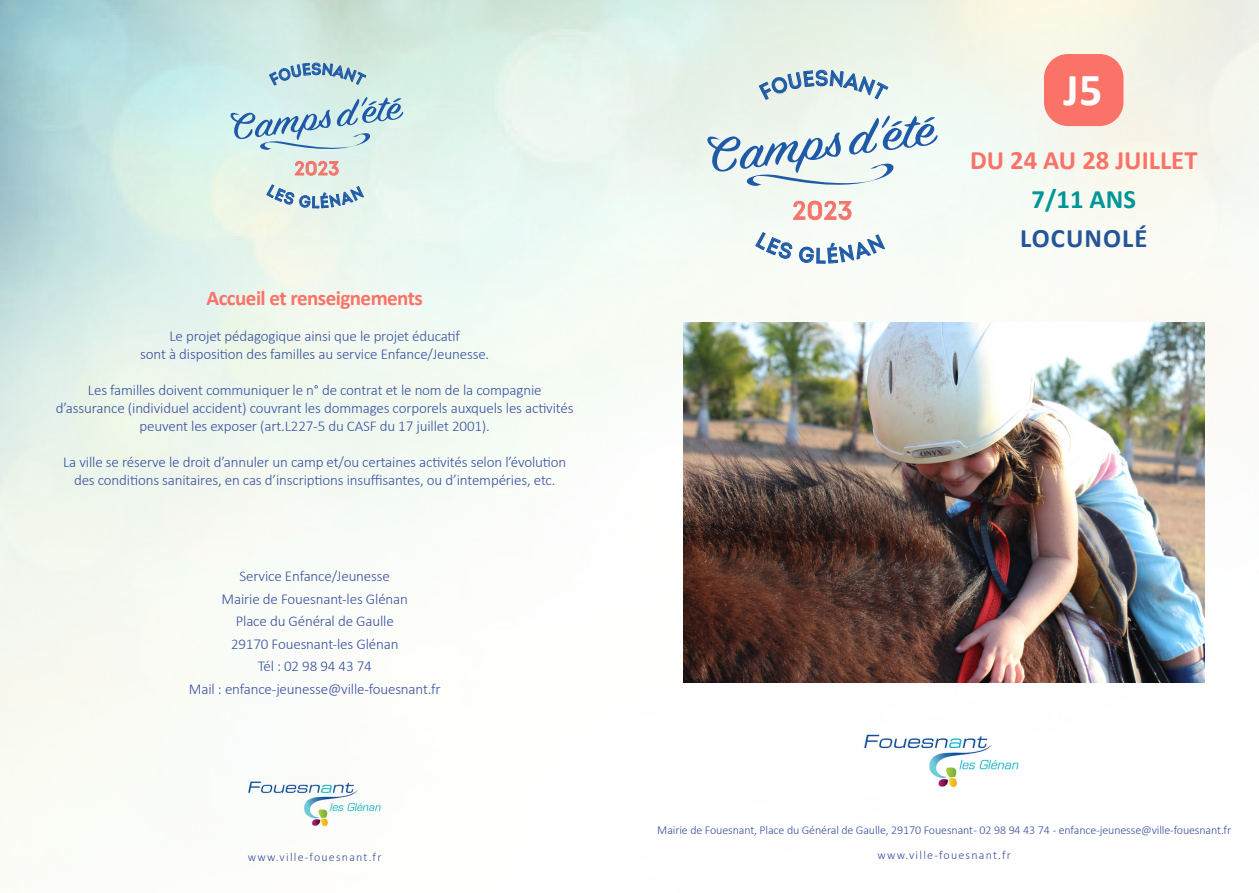
<style>
.page{position:relative;width:1259px;height:893px;background:#fff}
.page>*{position:absolute;margin:0;border:0;box-sizing:border-box;transform-origin:0 0}
.t1{font:700 46.05px "Calibri";color:#fff}
.t2{font:700 26.7px "Calibri";color:#fa7268}
.t3{font:700 26.7px "Calibri";letter-spacing:.04em;color:#255498}
.t4{font:700 26.7px "Calibri";color:#009698}
.t5{font:25.5px "Intro";color:#f2756b}
.Style_de_paragraphe{font:700 21px "Calibri";letter-spacing:-.025em;color:#fa7268}
.t6{font:19.2px "Intro";color:#f2756b}
.Style_de_paragraphe-2{font:300 15px/18px "Calibri";letter-spacing:-.01em;color:#3850a0;text-align:center}
.t7{font:300 12px "Calibri";letter-spacing:-.01em;color:#3850a0}
.t8{font:300 12px "Calibri";letter-spacing:.1em;color:#3850a0}
</style>
<div class="page">
<img style="left:0;top:0;width:1259px;height:825px">
<img style="left:857px;top:728px;width:170px;height:66px">
<div style="left:675px;top:36px;width:293px;height:262px;background:#fff;opacity:.75"></div>
<svg style="left:793px;top:201px;width:58px;height:19px"></svg>
<svg style="left:701px;top:115px;width:236px;height:71px"></svg>
<div style="left:1044px;top:54px;width:79px;height:72px;background:#fa7268;border-radius:24px"></div>
<div style="left:183px;top:12px;width:266px;height:247px;background:#fff;opacity:.75"></div>
<svg style="left:295px;top:161px;width:44px;height:15px"></svg>
<svg style="left:226px;top:97px;width:177px;height:53px;background:#b9d7e0"></svg>
<img style="left:242px;top:775px;width:145px;height:52px">
<img style="left:683px;top:322px;width:522px;height:360px">
<svg style="left:758px;top:69px;width:131px;height:32px;background:#ccdcdf"></svg>
<svg style="left:754px;top:231px;width:131px;height:33px"></svg>
<svg style="left:268px;top:62px;width:99px;height:24px;background:#aecdd7"></svg>
<svg style="left:266px;top:184px;width:98px;height:25px;background:#bfd5dd"></svg>
<p class="t6" style="left:294px;top:156px;width:46px">2023</p>
<p class="Style_de_paragraphe" style="left:206px;top:283px;width:218px">Accueil et renseignements</p>
<p class="Style_de_paragraphe-2" style="left:169px;top:327px;width:292px">Le projet pédagogique ainsi que le projet éducatif</p>
<p class="Style_de_paragraphe-2" style="left:140px;top:345px;width:350px">sont à disposition des familles au service Enfance/Jeunesse.</p>
<p class="Style_de_paragraphe-2" style="left:56px;top:381px;width:519px">Les familles doivent communiquer le n° de contrat et le nom de la compagnie d’assurance (individuel accident) couvrant les dommages corporels auxquels les activités</p>
<p class="Style_de_paragraphe-2" style="left:140px;top:417px;width:352px">peuvent les exposer (art.L227-5 du CASF du 17 juillet 2001).</p>
<p class="Style_de_paragraphe-2" style="left:63px;top:453px;width:505px">La ville se réserve le droit d’annuler un camp et/ou certaines activités selon l’évolution des conditions sanitaires, en cas d’inscriptions insuffisantes, ou d’intempéries, etc.</p>
<p class="Style_de_paragraphe-2" style="left:239px;top:567px;width:152px">Service Enfance/Jeunesse</p>
<p class="Style_de_paragraphe-2" style="left:222px;top:590px;width:188px">Mairie de Fouesnant-les Glénan</p>
<p class="Style_de_paragraphe-2" style="left:236px;top:612px;width:159px">Place du Général de Gaulle</p>
<p class="Style_de_paragraphe-2" style="left:231px;top:635px;width:169px">29170 Fouesnant-les Glénan</p>
<p class="Style_de_paragraphe-2" style="left:258px;top:657px;width:116px">Tél : 02 98 94 43 74</p>
<p class="Style_de_paragraphe-2" style="left:189px;top:680px;width:253px">Mail : enfance-jeunesse@ville-fouesnant.fr</p>
<p class="t8" style="left:248px;top:849px;width:135px">www.ville-fouesnant.fr</p>
<p class="t5" style="left:792px;top:194px;width:61px">2023</p>
<p class="t1" style="left:1063px;top:57px;width:41px">J5</p>
<p class="t2" style="left:970px;top:141px;width:229px">DU 24 AU 28 JUILLET</p>
<p class="t4" style="left:1031px;top:180px;width:106px">7/11 ANS</p>
<p class="t3" style="left:1020px;top:219px;width:129px">LOCUNOLÉ</p>
<p class="t7" style="left:657px;top:823px;width:575px">Mairie de Fouesnant, Place du Général de Gaulle, 29170 Fouesnant - 02 98 94 43 74 - enfance-jeunesse@ville-fouesnant.fr</p>
<p class="t8" style="left:877px;top:848px;width:135px">www.ville-fouesnant.fr</p>
</div>
